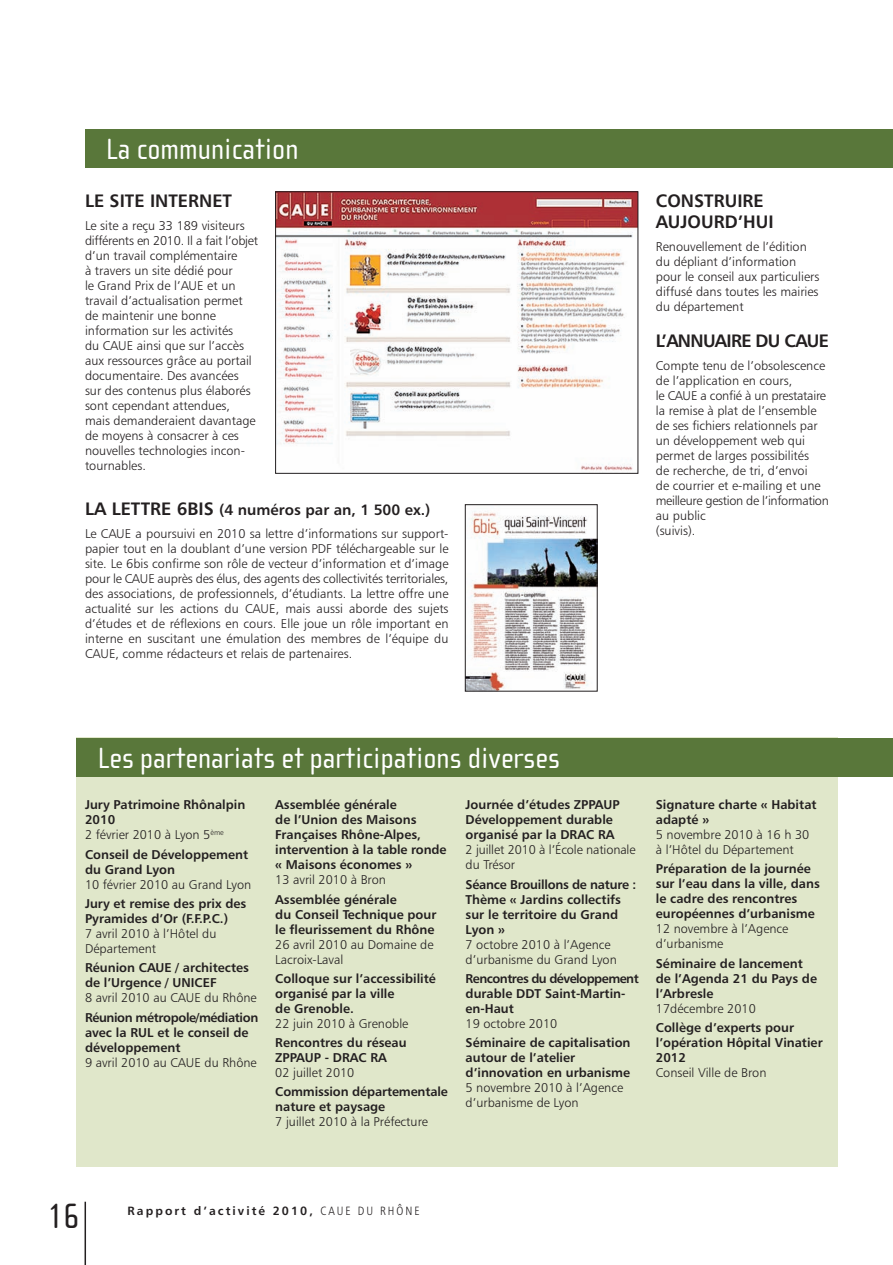
<style>
.page{position:relative;width:893px;height:1265px;background:#fff}
.page>*{position:absolute;margin:0;border:0;box-sizing:border-box;transform-origin:0 0}
.t1{font:36px "Cholla Sans";color:#231f20}
.t2{font:30px "Cholla Sans";color:#fff}
.t3{font:18px/21px "Humanist 777 BT Bold B";color:#231f20}
.t4{font:18px "Humanist 777 BT Bold B";letter-spacing:-.035em;color:#231f20}
.t5{font:15px "Humanist 777 BT Bold B";color:#231f20}
.t6{font:12.75px/15px "Humanist 777 BT Light B";color:#231f20}
.t7{font:12.75px/15px "Humanist 777 BT Bold B";color:#231f20}
.t8{font:12.75px/15px "Humanist 777 BT Bold B";letter-spacing:-.04em;color:#231f20}
.t9{font:12px "Humanist 777 BT Bold B";letter-spacing:.17em;color:#231f20}
.s1{font-size:18px}
.s2{font-family:"Humanist 777 BT Light Condensed B"}
</style>
<div class="page">
<hr style="left:85px;top:1201px;width:1px;height:63px;background:#231f20">
<div style="left:77px;top:737px;width:761px;height:429px;background:#e0e7ca"></div>
<img style="left:277px;top:193px;width:359px;height:278px">
<div style="left:275px;top:191px;width:363px;height:282px;border:1px solid #231f20"></div>
<img style="left:467px;top:511px;width:128px;height:178px">
<div style="left:465px;top:504px;width:132px;height:187px;border:1px solid #231f20"></div>
<div style="left:85px;top:129px;width:808px;height:38px;background:#59773a"></div>
<div style="left:77px;top:738px;width:816px;height:38px;background:#59773a"></div>
<h2 class="t2" style="left:106px;top:132px;width:194px">La communication</h2>
<h3 class="t3" style="left:85px;top:190px;width:34px">LE SITE</h3>
<h3 class="t3" style="left:150px;top:190px;width:10px">INTE</h3>
<h3 class="t3" style="left:188px;top:190px;width:23px">RNET</h3>
<p class="t6" style="left:85px;top:218px;width:175px">Le site a reçu 33 189 visiteurs différents en 2010. Il a fait l’objet d’un travail complémentaire<br>à travers un site dédié pour<br>le Grand Prix de l’AUE et un travail d’actualisation permet de maintenir une bonne information sur les activités<br>du CAUE ainsi que sur l’accès aux ressources grâce au portail documentaire. Des avancées sur des contenus plus élaborés sont cependant attendues, mais demanderaient davantage de moyens à consacrer à ces nouvelles technologies incon&shy;tournables.</p>
<p class="t5" style="left:85px;top:500px;width:347px"><span class="s1">LA LETTRE 6BIS</span> (4 numéros par an, 1 500 ex.)</p>
<p class="t6" style="left:85px;top:525px;width:365px;text-align:justify">Le CAUE a poursuivi en 2010 sa lettre d’informations sur support&shy;papier tout en la doublant d’une version PDF téléchargeable sur le site. Le 6bis confirme son rôle de vecteur d’information et d’image pour le CAUE auprès des élus, des agents des collectivités territoriales, des associations, de professionnels, d’étudiants. La lettre offre une actualité sur les actions du CAUE, mais aussi aborde des sujets d’études et de réflexions en cours. Elle joue un rôle important en interne en suscitant une émulation des membres de l’équipe du CAUE, comme rédacteurs et relais de partenaires.</p>
<h3 class="t3" style="left:656px;top:190px;width:109px">Construire aujourd</h3>
<h3 class="t3" style="left:738px;top:211px;width:16px">’hui</h3>
<p class="t6" style="left:656px;top:239px;width:165px">Renouvellement de l’édition du dépliant d’information pour le conseil aux particuliers diffusé dans toutes les mairies du département</p>
<h3 class="t4" style="left:656px;top:329px;width:152px">L’annuaire du CAUE</h3>
<p class="t6" style="left:656px;top:357px;width:175px">Compte tenu de l’obsolescence de l’application en cours,<br>le CAUE a confié à un prestataire la remise à plat de l’ensemble de ses fichiers relationnels par un développement web qui permet de larges possibilités<br>de recherche, de tri, d’envoi<br>de courrier et e-mailing et une meilleure gestion de l’information au public<br>(suivis).</p>
<h2 class="t2" style="left:98px;top:741px;width:464px">Les partenariats et participations diverses</h2>
<p class="t7" style="left:85px;top:797px;width:162px">Jury Patrimoine Rhônalpin<br>2010</p>
<p class="t6" style="left:85px;top:827px;width:140px">2 février 2010 à Lyon 5<sup>ème</sup></p>
<p class="t7" style="left:85px;top:846px;width:165px">Conseil de Développement du Grand Lyon</p>
<p class="t6" style="left:85px;top:876px;width:168px">10 février 2010 au Grand Lyon</p>
<p class="t7" style="left:85px;top:895px;width:163px">Jury et remise des prix des<br>Pyramides d’Or (F.F.P.C.)</p>
<p class="t6" style="left:85px;top:925px;width:133px">7 avril 2010 à l’Hôtel du<br>Département</p>
<p class="t7" style="left:85px;top:959px;width:72px">Réunion CAUE</p>
<p class="t7" style="left:85px;top:959px;width:166px;text-indent:90px">/ architectes de l’Urgence / UNICEF</p>
<p class="t6" style="left:85px;top:990px;width:173px">8 avril 2010 au CAUE du Rhône</p>
<p class="t7" style="left:85px;top:1009px;width:175px">Réunion métropole/médiation avec la RUL et le conseil de développement</p>
<p class="t6" style="left:85px;top:1054px;width:173px">9 avril 2010 au CAUE du Rhône</p>
<p class="t7" style="left:275px;top:797px;width:173px">Assemblée générale<br>de l’Union des Maisons<br>Françaises Rhône-Alpes, intervention à la table ronde « Maisons économes »</p>
<p class="t6" style="left:275px;top:872px;width:112px">13 avril 2010 à Bron</p>
<p class="t7" style="left:275px;top:891px;width:163px">Assemblée générale<br>du Conseil Technique pour le fleurissement du Rhône</p>
<p class="t6" style="left:275px;top:936px;width:160px">26 avril 2010 au Domaine de<br>Lacroix-Laval</p>
<p class="t7" style="left:275px;top:970px;width:162px">Colloque sur l’accessibilité organisé par la ville<br>de Grenoble.</p>
<p class="t6" style="left:275px;top:1015px;width:135px">22 juin 2010 à Grenoble</p>
<p class="t7" style="left:275px;top:1034px;width:133px">Rencontres du réseau<br>ZPPAU P - DRAC RA</p>
<p class="t6" style="left:275px;top:1064px;width:81px">02 juillet 2010</p>
<p class="t7" style="left:275px;top:1084px;width:174px">Commission départementale nature et paysage</p>
<p class="t6" style="left:275px;top:1114px;width:154px">7 juillet 2010 à la Préfecture</p>
<p class="t7" style="left:466px;top:797px;width:156px">Journée d’études ZPPAUP<br>Développement durable organisé par la DRAC RA</p>
<p class="t6" style="left:466px;top:842px;width:171px">2 juillet 2010 à l’École nationale du Trésor</p>
<p class="t7" style="left:466px;top:876px;width:172px">Séance Brouillons de nature :<br>Thème « Jardins collectifs sur le territoire du Grand<br>Lyon »</p>
<p class="t6" style="left:466px;top:936px;width:153px">7 octobre 2010 à l’Agence d’urbanisme du Grand Lyon</p>
<p class="t8" style="left:466px;top:970px;width:175px">Rencontres du développement durable DDT</p>
<p class="t7" style="left:545px;top:985px;width:82px">Saint-Martin-</p>
<p class="t7" style="left:466px;top:1000px;width:50px">en-Haut</p>
<p class="t6" style="left:466px;top:1015px;width:93px">19 octobre 2010</p>
<p class="t7" style="left:466px;top:1034px;width:166px">Séminaire de capitalisation autour de l’atelier d’innovation en urbanisme</p>
<p class="t6" style="left:466px;top:1079px;width:159px">5 novembre 2010 à l’Agence d’urbanisme de Lyon</p>
<p class="t7" style="left:656px;top:796px;width:162px">Signature charte « Habitat adapté »</p>
<p class="t6" style="left:656px;top:827px;width:155px">5 novembre 2010 à 16 h 30 à l’Hôtel du Département</p>
<p class="t7" style="left:656px;top:861px;width:166px">Préparation de la journée sur l’eau dans la ville, dans le cadre des rencontres européennes d’urbanisme</p>
<p class="t6" style="left:656px;top:921px;width:134px">12 novembre à l’Agence d’urbanisme</p>
<p class="t7" style="left:656px;top:955px;width:163px">Séminaire de lancement de l’Agenda 21 du Pays de l’Arbresle</p>
<p class="t6" style="left:656px;top:1000px;width:101px">17décembre 2010</p>
<p class="t7" style="left:656px;top:1019px;width:168px">Collège d’experts pour l’opération Hôpital Vinatier<br>2012</p>
<p class="t6" style="left:656px;top:1064px;width:112px">Conseil Ville de Bron</p>
<h1 class="t1" style="left:48px;top:1196px;width:33px">16</h1>
<p class="t9" style="left:128px;top:1203px;width:294px">Rapport d’activité 2010, <span class="s2">CAUE DU RHÔNE</span></p>
</div>
